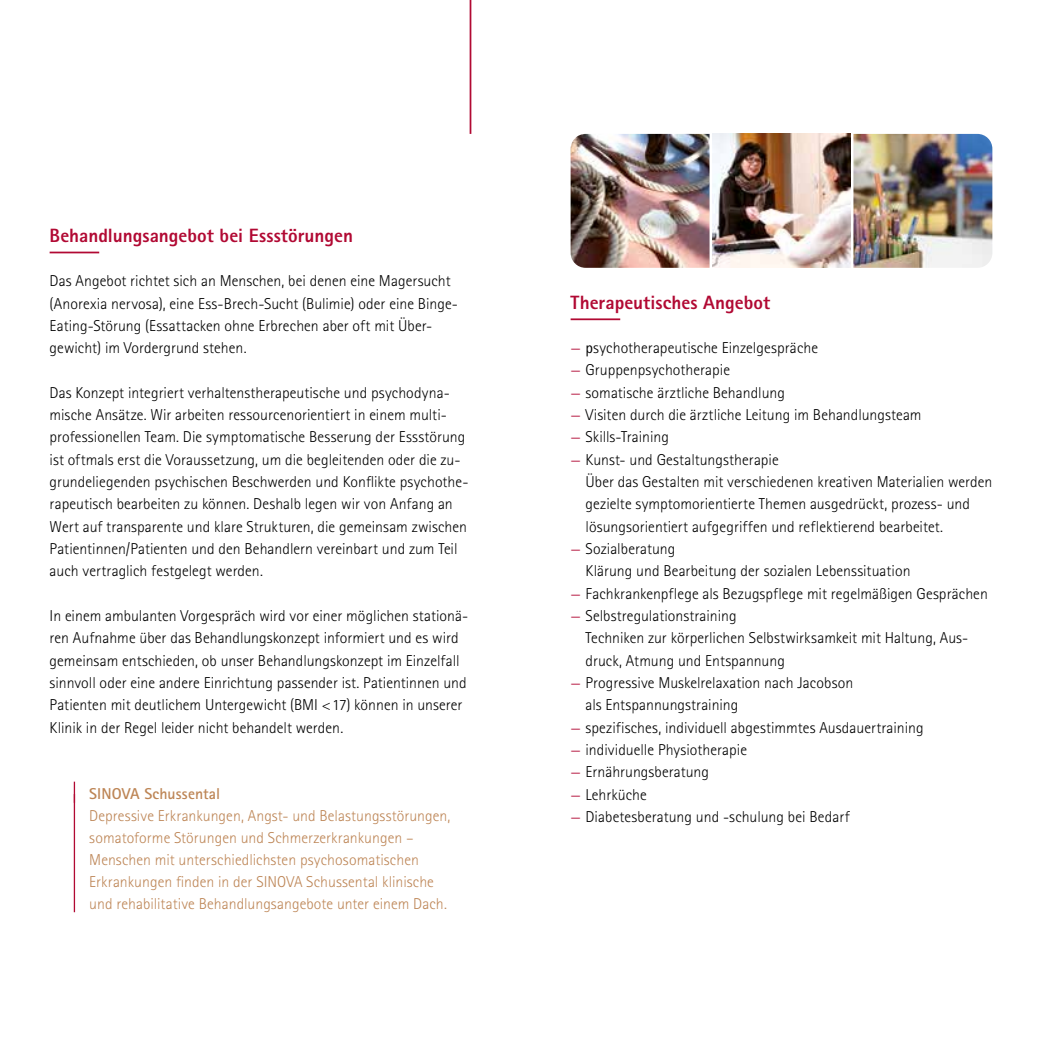
<style>
.page{position:relative;width:1042px;height:1042px;background:#fff}
.page>*{position:absolute;margin:0;border:0;box-sizing:border-box;transform-origin:0 0}
.t1{font:800 19.25px "Agfa Rotis Sans Serif";color:#b10933}
.t2{font:300 15.75px/22.4px "Agfa Rotis Sans Serif";letter-spacing:.005em;color:#000}
.t3{font:300 15.75px/21.9px "Agfa Rotis Sans Serif";letter-spacing:.005em;color:#bd8555}
.t4{font:700 15.75px "Agfa Rotis Sans Serif";letter-spacing:.005em;color:#bd8555}
.s1{color:#b10933}
.s2{font-weight:400}
</style>
<div class="page">
<svg style="left:74px;top:781px;width:1px;height:13px"></svg>
<hr style="left:74px;top:794px;width:1px;height:118px;background:#b10933">
<hr style="left:50px;top:252px;width:49px;height:1px;background:#b10933">
<hr style="left:470px;top:0;width:1px;height:134px;background:#b10933">
<hr style="left:570px;top:318px;width:50px;height:2px;background:#b10933">
<img style="left:712px;top:134px;width:139px;height:134px">
<img style="left:853px;top:134px;width:139px;height:134px">
<img style="left:570px;top:134px;width:139px;height:134px">
<p class="t1" style="left:50px;top:223px;width:305px">Behandlungsangebot bei Essstörungen</p>
<p class="t2" style="left:50px;top:270px;width:410px">Das Angebot richtet sich an Menschen, bei denen eine Magersucht (Anorexia nervosa), eine Ess-Brech-Sucht (Bulimie) oder eine Binge-Eating-Störung (Essattacken ohne Erbrechen aber oft mit Über&shy;gewicht) im Vordergrund stehen.</p>
<p class="t2" style="left:50px;top:381px;width:420px">Das Konzept integriert verhaltenstherapeutische und psychodyna&shy;mische Ansätze. Wir arbeiten ressourcenorientiert in einem multi&shy;professionellen Team. Die symptomatische Besserung der Essstörung ist oftmals erst die Voraussetzung, um die begleitenden oder die zu&shy;grundeliegenden psychischen Beschwerden und Konflikte psychothe&shy;rapeutisch bearbeiten zu können. Deshalb legen wir von Anfang an Wert auf transparente und klare Strukturen, die gemeinsam zwischen Patientinnen/Patienten und den Behandlern vereinbart und zum Teil auch vertraglich festgelegt werden.</p>
<p class="t2" style="left:50px;top:604px;width:420px">In einem ambulanten Vorgespräch wird vor einer möglichen stationä&shy;ren Aufnahme über das Behandlungskonzept informiert und es wird gemeinsam entschieden, ob unser Behandlungskonzept im Einzelfall sinnvoll oder eine andere Einrichtung passender ist. Patientinnen und Patienten mit deutlichem Untergewicht (BMI &lt;17) können in unserer Klinik in der Regel leider nicht behandelt werden.</p>
<p class="t4" style="left:89px;top:784px;width:132px">SINOVA Schussental</p>
<p class="t3" style="left:89px;top:805px;width:362px">Depressive Erkrankungen, Angst- und Belastungsstörungen, somatoforme Störungen und Schmerzerkrankungen – Menschen mit unterschiedlichsten psychosomatischen Erkrankungen finden in der SINOVA Schussental klinische und rehabilitative Behandlungsangebote unter einem Dach.</p>
<p class="t1" style="left:570px;top:290px;width:201px">Therapeutisches Angebot</p>
<p class="t2" style="left:570px;top:337px;width:249px"><span class="s1">—</span> <span class="s2">p</span>sychotherapeutische Einzelgespräche</p>
<p class="t2" style="left:570px;top:359px;width:161px"><span class="s1">—</span> Gruppenpsychotherapie</p>
<p class="t2" style="left:570px;top:381px;width:216px"><span class="s1">—</span> somatische ärztliche Behandlung</p>
<p class="t2" style="left:570px;top:404px;width:352px"><span class="s1">—</span> Visiten durch die ärztliche Leitung im Behandlungsteam</p>
<p class="t2" style="left:570px;top:426px;width:100px"><span class="s1">—</span> Skills-Training</p>
<p class="t2" style="left:585px;top:448px;width:408px;text-indent:-15px"><span class="s1">—</span> Kunst- und Gestaltungstherapie<br>Über das Gestalten mit verschiedenen kreativen Materialien werden gezielte symptomorientierte Themen ausgedrückt, prozess- und lösungsorientiert aufgegriffen und reflektierend bearbeitet.</p>
<p class="t2" style="left:585px;top:537px;width:326px;text-indent:-15px"><span class="s1">—</span> Sozialberatung<br>Klärung und Bearbeitung der sozialen Lebenssituation</p>
<p class="t2" style="left:570px;top:582px;width:419px"><span class="s1">—</span> Fachkrankenpflege als Bezugspflege mit regelmäßigen Gesprächen</p>
<p class="t2" style="left:585px;top:604px;width:384px;text-indent:-15px"><span class="s1">—</span> Selbstregulationstraining<br>Techniken zur körperlichen Selbstwirksamkeit mit Haltung, Aus&shy;druck, Atmung und Entspannung</p>
<p class="t2" style="left:585px;top:671px;width:269px;text-indent:-15px"><span class="s1">—</span> Progressive Muskelrelaxation nach Jacobson als Entspannungstraining</p>
<p class="t2" style="left:570px;top:716px;width:354px"><span class="s1">—</span> spezifisches, individuell abgestimmtes Ausdauertraining</p>
<p class="t2" style="left:570px;top:738px;width:178px"><span class="s1">—</span> individuelle Physiotherapie</p>
<p class="t2" style="left:570px;top:761px;width:140px"><span class="s1">—</span> Ernährungsberatung</p>
<p class="t2" style="left:570px;top:783px;width:78px"><span class="s1">—</span> Lehrküche</p>
<p class="t2" style="left:570px;top:805px;width:280px"><span class="s1">—</span> Diabetesberatung und -schulung bei Bedarf</p>
</div>
